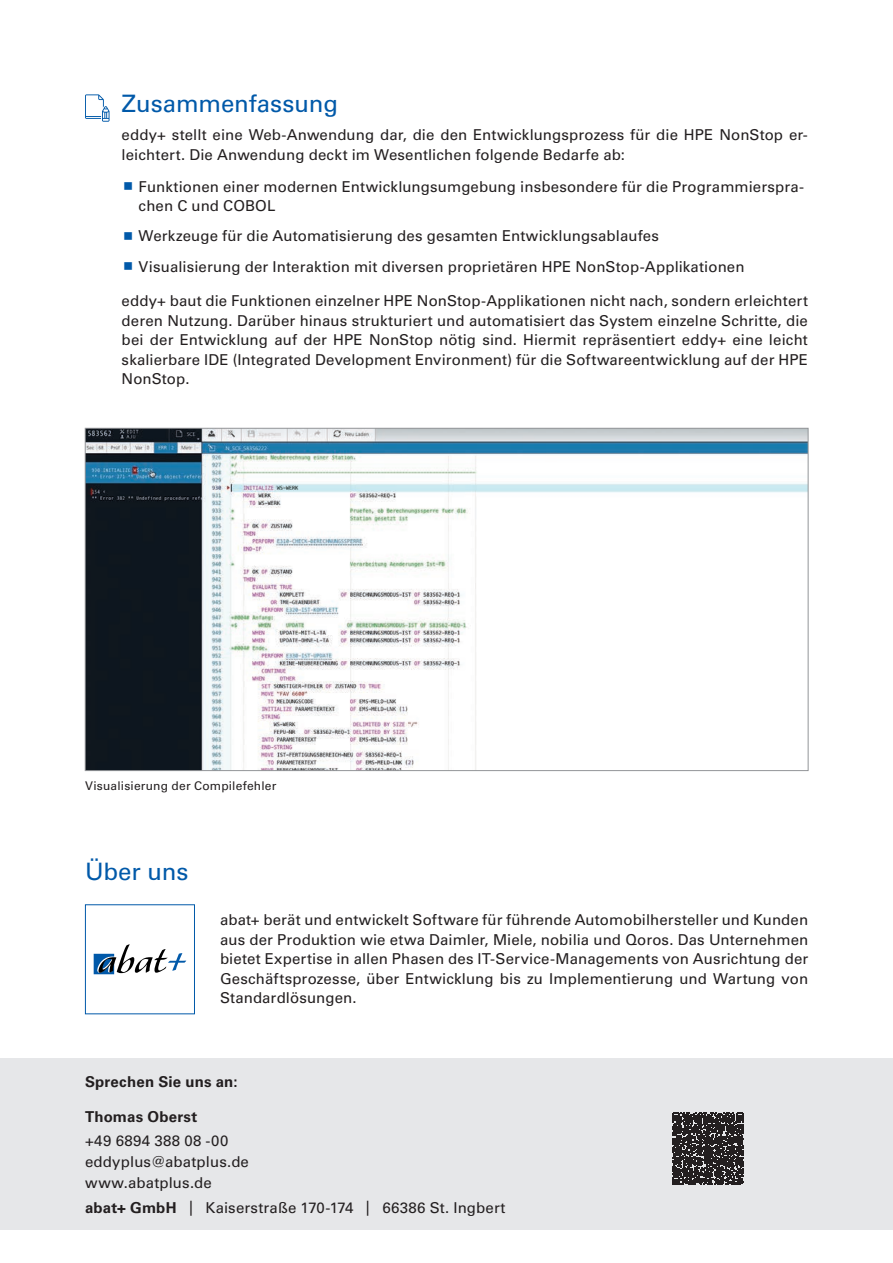
<style>
.page{position:relative;width:893px;height:1263px;background:#fff}
.page>*{position:absolute;margin:0;border:0;box-sizing:border-box;transform-origin:0 0}
.t1{font:24px "Univers LT Std";letter-spacing:-.005em;color:#0159a9}
.t2{font:15px/19.5px "Univers LT Std";letter-spacing:.01em;color:#231f20}
.t3{font:700 15px "Univers LT Std";letter-spacing:.015em;color:#231f20}
.t4{font:12px "Univers LT Std";letter-spacing:.015em;color:#231f20}
.s1{font-weight:700}
</style>
<div class="page">
<div style="left:0;top:1059px;width:893px;height:171px;background:#e6e7e9"></div>
<svg style="left:672px;top:1113px;width:72px;height:72px"></svg>
<div style="left:85px;top:904px;width:110px;height:110px;border:1px solid #0159a9"></div>
<svg style="left:94px;top:944px;width:92px;height:30px"></svg>
<svg style="left:85px;top:94px;width:25px;height:28px"></svg>
<img style="left:87px;top:430px;width:719px;height:339px">
<h1 class="t1" style="left:122px;top:89px;width:218px">Zusammenfassung</h1>
<p class="t2" style="left:122px;top:125px;width:688px">eddy+ stellt eine Web-Anwendung dar, die den Entwicklungsprozess für die HPE NonStop er&shy;leichtert. Die Anwendung deckt im Wesentlichen folgende Bedarfe ab:</p>
<p class="t2" style="left:139px;top:177px;width:667px">Funktionen einer modernen Entwicklungsumgebung insbesondere für die Programmierspra&shy;chen C und COBOL</p>
<p class="t2" style="left:139px;top:221px;width:607px;line-height:30.2px">Werkzeuge für die Automatisierung des gesamten Entwicklungsablaufes<br>Visualisierung der Interaktion mit diversen proprietären HPE NonStop-Applikationen</p>
<p class="t2" style="left:122px;top:291px;width:688px;text-align:justify">eddy+ baut die Funktionen einzelner HPE NonStop-Applikationen nicht nach, sondern erleichtert deren Nutzung. Darüber hinaus strukturiert und automatisiert das System einzelne Schritte, die bei der Entwicklung auf der HPE NonStop nötig sind. Hiermit repräsentiert eddy+ eine leicht skalierbare IDE (Integrated Development Environment) für die Softwareentwicklung auf der HPE NonStop.</p>
<p class="t4" style="left:85px;top:779px;width:193px">Visualisierung der Compilefehler</p>
<h1 class="t1" style="left:85px;top:857px;width:105px">Über uns</h1>
<p class="t2" style="left:220px;top:910px;width:590px;text-align:justify">abat+ berät und entwickelt Software für führende Automobilhersteller und Kunden aus der Produktion wie etwa Daimler, Miele, nobilia und Qoros. Das Unternehmen bietet Expertise in allen Phasen des IT-Service-Managements von Ausrichtung der Geschäftsprozesse, über Entwicklung bis zu Implementierung und Wartung von Standardlösungen.</p>
<p class="t3" style="left:85px;top:1073px;width:154px">Sprechen Sie uns an:</p>
<p class="t3" style="left:85px;top:1108px;width:114px">Thomas Oberst</p>
<p class="t2" style="left:85px;top:1130px;width:165px;line-height:21px">+49 6894 388 08 -00 eddyplus@abatplus.de www.abatplus.de</p>
<p class="t2" style="left:85px;top:1198px;width:422px"><span class="s1">abat+ GmbH</span> | Kaiserstraße 170-174 | 66386 St. Ingbert</p>
</div>
